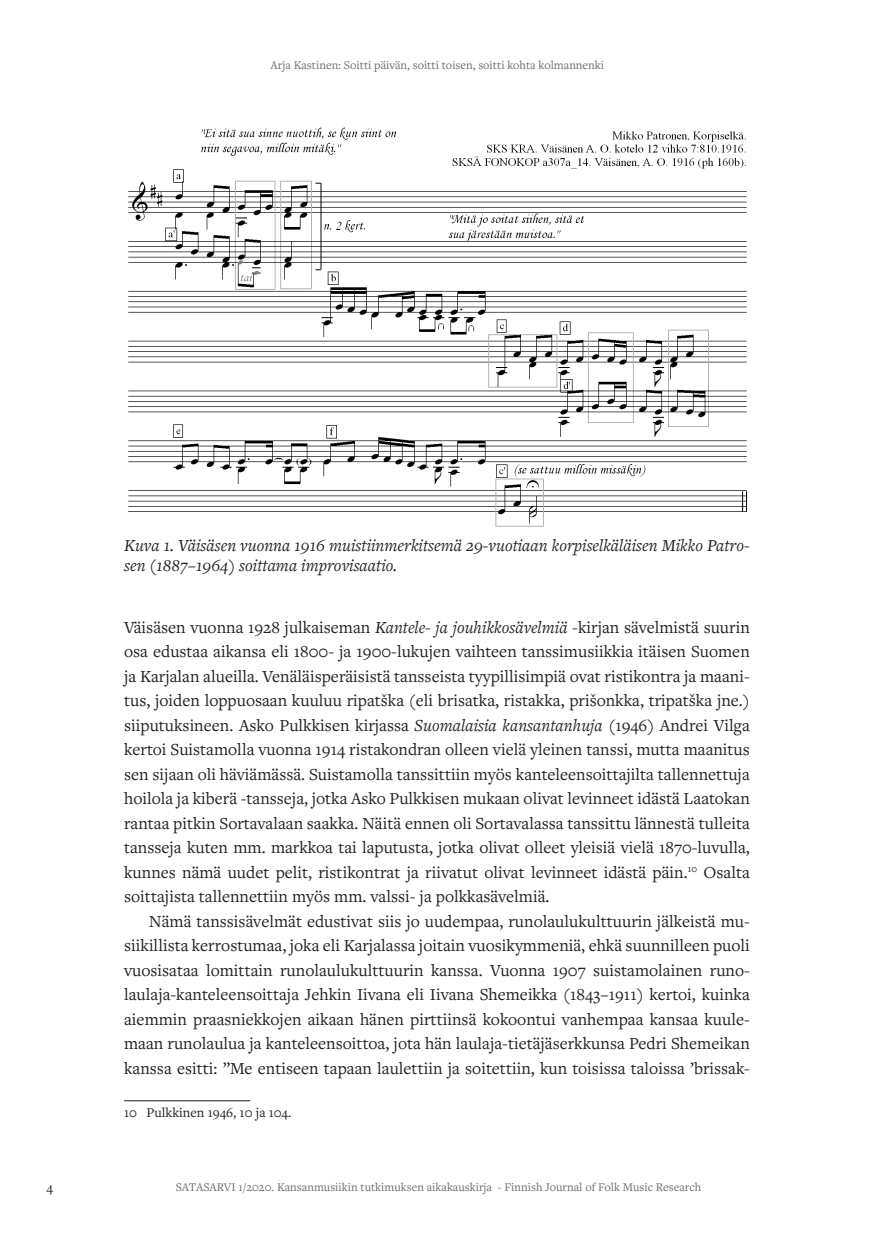
<style>
.page{position:relative;width:874px;height:1241px;background:#fff}
.page>*{position:absolute;margin:0;border:0;box-sizing:border-box;transform-origin:0 0}
.Eka_kappale{font:17.5px/24.5px "Freight Text Pro";color:#231f20;text-align:justify}
.Body_Text{font:17.5px/24.5px "Freight Text Pro";color:#231f20;text-align:justify}
.Kuvateksti{font:italic 17.5px/20.1px "Freight Text Pro";color:#231f20}
.Footnote{font:14px "Freight Text Pro";color:#231f20}
.t1{font:12.25px "Freight Text Pro";color:#6c6d70}
.s1{font-style:italic}
</style>
<div class="page">
<hr style="left:124px;top:1100px;width:126px;height:1px;background:#231f20">
<img style="left:128px;top:127px;width:620px;height:400px">
<p class="t1" style="left:270px;top:57px;width:335px">Arja Kastinen: Soitti päivän, soitti toisen, soitti kohta kolmannenki</p>
<p class="Kuvateksti" style="left:124px;top:534px;width:627px">Kuva 1. Väisäsen vuonna 1916 muistiinmerkitsemä 29-vuotiaan korpiselkäläisen Mikko Patro&shy;sen (1887–1964) soittama improvisaatio.</p>
<p class="Eka_kappale" style="left:124px;top:614px;width:627px">Väisäsen vuonna 1928 julkaiseman <span class="s1">Kantele- ja jouhikkosävelmiä</span> -kirjan sävelmistä suurin osa edustaa aikansa eli 1800- ja 1900-lukujen vaihteen tanssimusiikkia itäisen Suomen ja Karjalan alueilla. Venäläisperäisistä tansseista tyypillisimpiä ovat ristikontra ja maani&shy;tus, joiden loppuosaan kuuluu ripatška (eli brisatka, ristakka, prišonkka, tripatška jne.) siiputuksineen. Asko Pulkkisen kirjassa <span class="s1">Suomalaisia kansantanhuja</span> (1946) Andrei Vilga kertoi Suistamolla vuonna 1914 ristakondran olleen vielä yleinen tanssi, mutta maanitus sen sijaan oli häviämässä. Suistamolla tanssittiin myös kanteleensoittajilta tallennettuja hoilola ja kiberä -tansseja, jotka Asko Pulkkisen mukaan olivat levinneet idästä Laatokan rantaa pitkin Sortavalaan saakka. Näitä ennen oli Sortavalassa tanssittu lännestä tulleita tansseja kuten mm. markkoa tai laputusta, jotka olivat olleet yleisiä vielä 1870-luvulla, kunnes nämä uudet pelit, ristikontrat ja riivatut olivat levinneet idästä päin.<sup>10</sup> Osalta soittajista tallennettiin myös mm. valssi- ja polkkasävelmiä.</p>
<p class="Body_Text" style="left:124px;top:908px;width:627px;text-indent:25px">Nämä tanssisävelmät edustivat siis jo uudempaa, runolaulukulttuurin jälkeistä mu&shy;siikillista kerrostumaa, joka eli Karjalassa joitain vuosikymmeniä, ehkä suunnilleen puoli vuosisataa lomittain runolaulukulttuurin kanssa. Vuonna 1907 suistamolainen runo&shy;laulaja-kanteleensoittaja Jehkin Iivana eli Iivana Shemeikka (1843–1911) kertoi, kuinka aiemmin praasniekkojen aikaan hänen pirttiinsä kokoontui vanhempaa kansaa kuule&shy;maan runolaulua ja kanteleensoittoa, jota hän laulaja-tietäjäserkkunsa Pedri Shemeikan kanssa esitti: ”Me entiseen tapaan laulettiin ja soitettiin, kun toisissa taloissa ’brissak-</p>
<p class="Footnote" style="left:124px;top:1102px;width:169px">10 Pulkkinen 1946, 10 ja 104.</p>
<p class="Footnote" style="left:46px;top:1177px;width:8px">4</p>
<p class="t1" style="left:176px;top:1178px;width:526px">SATASARVI 1/2020. Kansanmusiikin tutkimuksen aikakauskirja - Finnish Journal of Folk Music Research</p>
</div>
